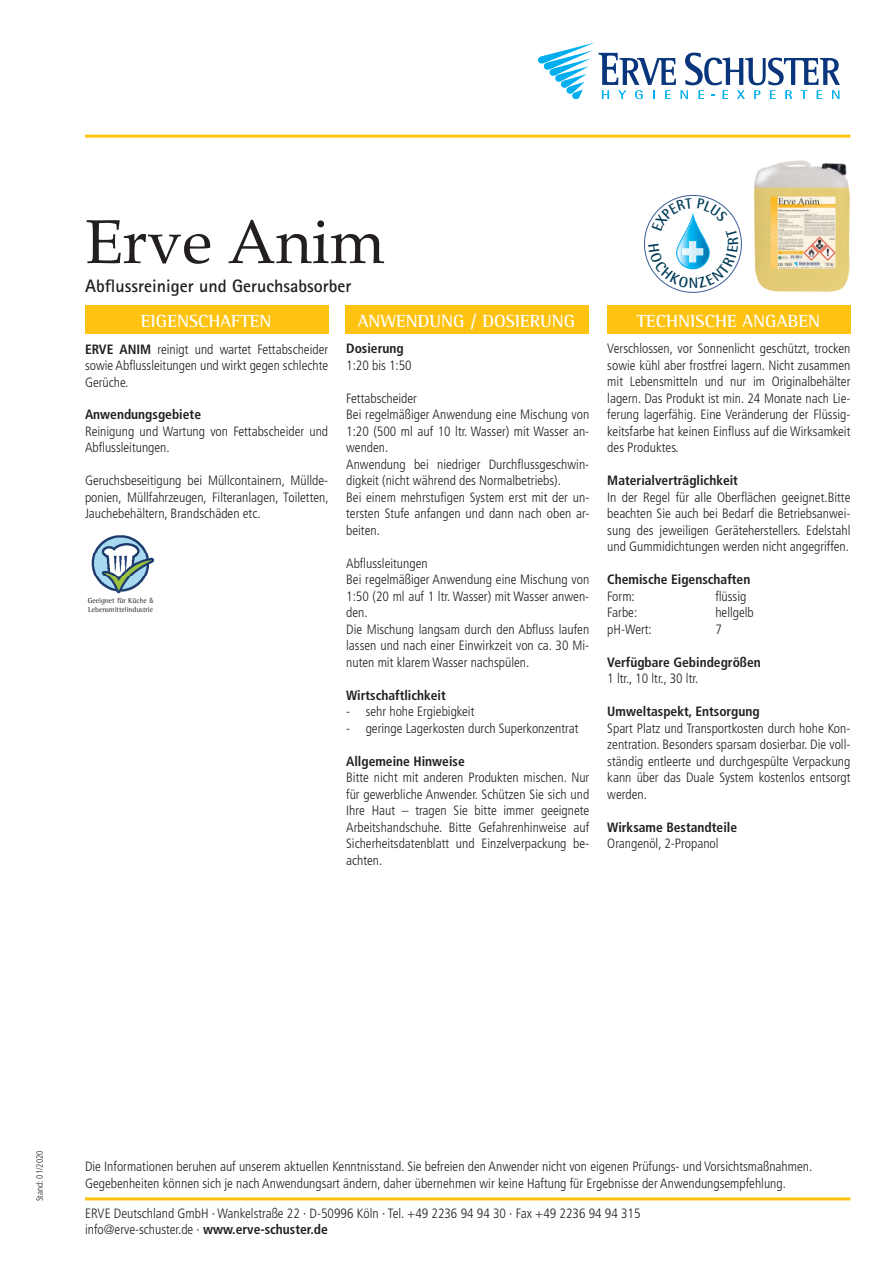
<style>
.page{position:relative;width:893px;height:1263px;background:#fff}
.page>*{position:absolute;margin:0;border:0;box-sizing:border-box;transform-origin:0 0}
.t1{font:61.95px "Book Antiqua";color:#231f20}
.t2{font:700 18px "Rotis Semi Serif";color:#fff}
.t3{font:700 18px "Rotis Sans Serif";color:#231f20}
.t4{font:300 condensed 13.5px/16.5px "Frutiger";color:#231f20;text-align:justify}
.t5{font:700 condensed 13.5px "Frutiger";color:#231f20}
.t6{font:300 condensed 9px "Frutiger";color:#231f20}
.t7{font:7.5px/9px "Rotis Semi Serif";color:#231f20}
.s1{font-weight:700}
.s2{font-family:"Frutiger";font-weight:300;font-stretch:condensed}
</style>
<div class="page">
<svg style="left:538px;top:43px;width:302px;height:56px"></svg>
<hr style="left:85px;top:135px;width:765px;height:3px;background:#fec210">
<hr style="left:85px;top:1197px;width:765px;height:3px;background:#fec210">
<div style="left:85px;top:306px;width:243px;height:28px;background:#fec210"></div>
<div style="left:345px;top:306px;width:244px;height:28px;background:#fec210"></div>
<div style="left:607px;top:306px;width:243px;height:28px;background:#fec210"></div>
<img style="left:753px;top:160px;width:97px;height:132px">
<img style="left:91px;top:535px;width:64px;height:59px">
<svg style="left:644px;top:195px;width:98px;height:98px"></svg>
<h1 class="t1" style="left:85px;top:203px;width:301px">Erve Anim</h1>
<h2 class="t3" style="left:85px;top:274px;width:268px">Abflussreiniger und Geruchsabsorber</h2>
<h2 class="t2" style="left:141px;top:310px;width:132px">EIGENSCHAFTEN</h2>
<h2 class="t2" style="left:358px;top:310px;width:219px">ANWENDUNG / DOSIERUNG</h2>
<h2 class="t2" style="left:637px;top:310px;width:185px">TECHNISCHE ANGABEN</h2>
<p class="t4" style="left:85px;top:341px;width:245px"><span class="s1">ERVE ANIM</span> reinigt und wartet Fettabscheider sowie Abflussleitungen und wirkt gegen schlechte Gerüche.</p>
<p class="t5" style="left:85px;top:407px;width:118px">Anwendungsgebiete</p>
<p class="t4" style="left:85px;top:423px;width:245px">Reinigung und Wartung von Fettabscheider und<br>Abflussleitungen.</p>
<p class="t4" style="left:85px;top:473px;width:245px">Geruchsbeseitigung bei Müllcontainern, Müllde&shy;ponien, Müllfahrzeugen, Filteranlagen, Toiletten, Jauchebehältern, Brandschäden etc.</p>
<p class="t7" style="left:88px;top:596px;width:67px">Geeignet für Küche <span class="s2">&amp;<br></span>Lebensmittelindustrie</p>
<p class="t5" style="left:346px;top:341px;width:59px">Dosierung</p>
<p class="t4" style="left:346px;top:357px;width:67px">1:20 bis 1:50</p>
<p class="t4" style="left:346px;top:390px;width:245px;text-align:left">Fettabscheider<br>Bei regelmäßiger Anwendung eine Mischung von 1:20 (500 ml auf 10 ltr. Wasser) mit Wasser an&shy;wenden.<br>Anwendung bei niedriger Durchflussgeschwin&shy;digkeit (nicht während des Normalbetriebs).<br>Bei einem mehrstufigen System erst mit der un&shy;tersten Stufe anfangen und dann nach oben ar&shy;beiten.</p>
<p class="t4" style="left:346px;top:555px;width:245px;text-align:left">Abflussleitungen<br>Bei regelmäßiger Anwendung eine Mischung von 1:50 (20 ml auf 1 ltr. Wasser) mit Wasser anwen&shy;den.<br>Die Mischung langsam durch den Abfluss laufen lassen und nach einer Einwirkzeit von ca. 30 Mi&shy;nuten mit klarem Wasser nachspülen.</p>
<p class="t5" style="left:346px;top:687px;width:101px">Wirtschaftlichkeit</p>
<p class="t4" style="left:346px;top:704px;width:130px">- sehr hohe Ergiebigkeit</p>
<p class="t4" style="left:346px;top:720px;width:234px">- geringe Lagerkosten durch Superkonzentrat</p>
<p class="t5" style="left:346px;top:753px;width:120px">Allgemeine Hinweise</p>
<p class="t4" style="left:346px;top:770px;width:245px">Bitte nicht mit anderen Produkten mischen. Nur für gewerbliche Anwender. Schützen Sie sich und Ihre Haut – tragen Sie bitte immer geeignete Arbeitshandschuhe. Bitte Gefahrenhinweise auf Sicherheitsdatenblatt und Einzelverpackung be&shy;achten.</p>
<p class="t4" style="left:607px;top:341px;width:245px">Verschlossen, vor Sonnenlicht geschützt, trocken sowie kühl aber frostfrei lagern. Nicht zusammen mit Lebensmitteln und nur im Originalbehälter lagern. Das Produkt ist min. 24 Monate nach Lie&shy;ferung lagerfähig. Eine Veränderung der Flüssig&shy;keitsfarbe hat keinen Einfluss auf die Wirksamkeit des Produktes.</p>
<p class="t5" style="left:607px;top:473px;width:132px">Materialverträglichkeit</p>
<p class="t4" style="left:607px;top:489px;width:245px">In der Regel für alle Oberflächen geeignet.Bitte beachten Sie auch bei Bedarf die Betriebsanwei&shy;sung des jeweiligen Geräteherstellers. Edelstahl und Gummidichtungen werden nicht angegriffen.</p>
<p class="t5" style="left:607px;top:572px;width:145px">Chemische Eigenschaften</p>
<p class="t4" style="left:607px;top:588px;width:29px">Form:</p>
<p class="t4" style="left:715px;top:588px;width:33px">flüssig</p>
<p class="t4" style="left:607px;top:605px;width:31px">Farbe:</p>
<p class="t4" style="left:715px;top:605px;width:40px">hellgelb</p>
<p class="t4" style="left:607px;top:621px;width:46px">pH-Wert:</p>
<p class="t4" style="left:715px;top:621px;width:8px">7</p>
<p class="t5" style="left:607px;top:654px;width:155px">Verfügbare Gebindegrößen</p>
<p class="t4" style="left:607px;top:671px;width:92px">1 ltr., 10 ltr., 30 ltr.</p>
<p class="t5" style="left:607px;top:704px;width:154px">Umweltaspekt, Entsorgung</p>
<p class="t4" style="left:607px;top:720px;width:245px">Spart Platz und Transportkosten durch hohe Kon&shy;zentration. Besonders sparsam dosierbar. Die voll&shy;ständig entleerte und durchgespülte Verpackung kann über das Duale System kostenlos entsorgt werden.</p>
<p class="t5" style="left:607px;top:819px;width:131px">Wirksame Bestandteile</p>
<p class="t4" style="left:607px;top:836px;width:113px">Orangenöl, 2-Propanol</p>
<p class="t6" style="left:35px;top:1201px;width:52px;rotate:-90deg">Stand: 01/2020</p>
<p class="t4" style="left:85px;top:1158px;width:729px">Die Informationen beruhen auf unserem aktuellen Kenntnisstand. Sie befreien den Anwender nicht von eigenen Prüfungs- und Vorsichtsmaßnahmen.<br>Gegebenheiten können sich je nach Anwendungsart ändern, daher übernehmen wir keine Haftung für Ergebnisse der Anwendungsempfehlung.</p>
<p class="t4" style="left:85px;top:1205px;width:557px">ERVE Deutschland GmbH · Wankelstraße 22 · D-50996 Köln · Tel. +49 2236 94 94 30 · Fax +49 2236 94 94 315 info@erve-schuster.de · <span class="s1">www.erve-schuster.de</span></p>
</div>
